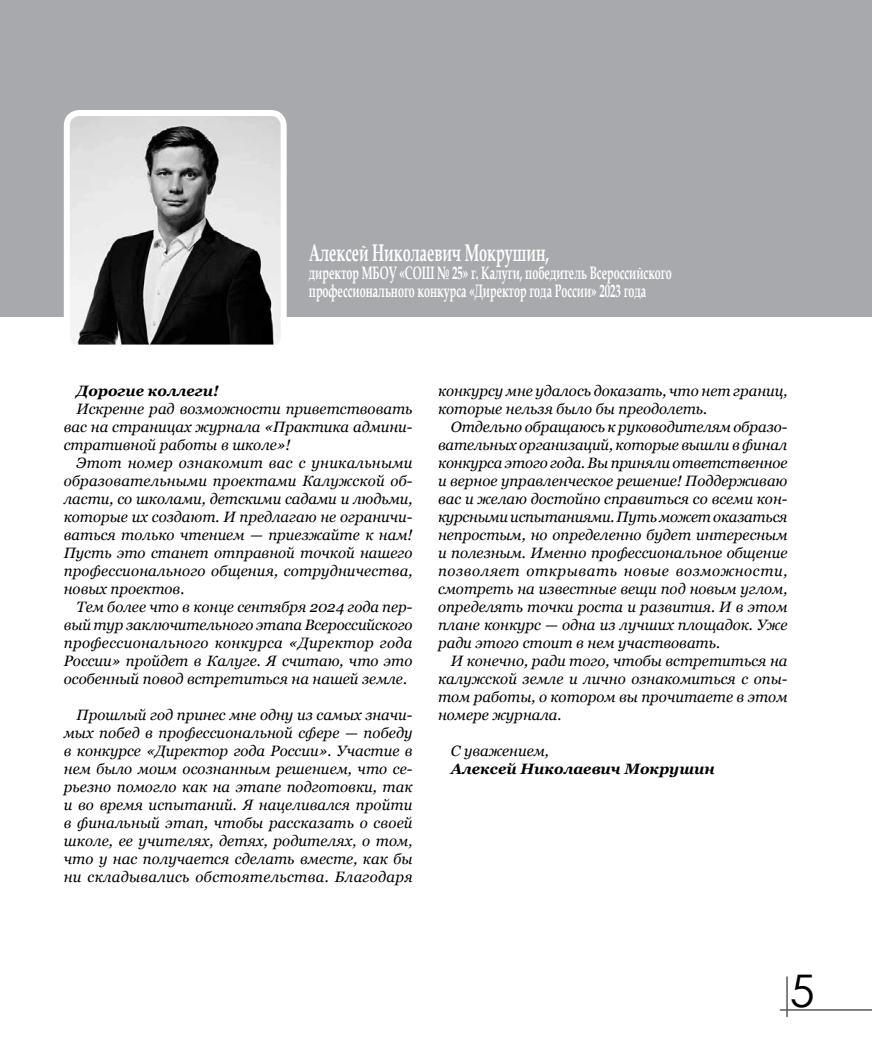
<style>
.page{position:relative;width:872px;height:1063px;background:#fff}
.page>*{position:absolute;margin:0;border:0;box-sizing:border-box;transform-origin:0 0}
.t1{font:45px "Century Gothic";color:#000}
.t2{font:700 24.15px "Book Antiqua";color:#fff;scale:.6 1}
.t3{font:700 18px/18px "Book Antiqua";color:#fff;scale:.6 1}
.t4{font:italic 15px/18px "Georgia";color:#000;text-align:justify}
.t5{font:italic 700 15px "Georgia";color:#000}
</style>
<div class="page">
<hr style="left:780px;top:1009px;width:92px;height:2px;background:#58595b">
<hr style="left:786px;top:977px;width:1px;height:40px;background:#58595b">
<div style="left:0;top:0;width:872px;height:316px;background:#a7a9ac"></div>
<img style="left:71px;top:117px;width:209px;height:228px">
<div style="left:64px;top:110px;width:223px;height:243px;border:6px solid #fff;border-radius:13px"></div>
<h2 class="t2" style="left:309px;top:236px;width:402px">Алексей Николаевич Мокрушин,</h2>
<p class="t3" style="left:309px;top:264px;width:606px">директор МБОУ «СОШ № 25» г. Калуги, победитель Всероссийского профессионального конкурса «Директор года России» 2023 года</p>
<p class="t5" style="left:77px;top:381px;width:144px">Дорогие коллеги!</p>
<p class="t4" style="left:64px;top:400px;width:350px;text-indent:13px">Искренне рад возможности приветствовать вас на страницах журнала «Практика админи&shy;стративной работы в школе»!</p>
<p class="t4" style="left:64px;top:454px;width:350px;text-indent:13px">Этот номер ознакомит вас с уникальными образовательными проектами Калужской об&shy;ласти, со школами, детскими садами и людьми, которые их создают. И предлагаю не ограничи&shy;ваться только чтением — приезжайте к нам!<br>Пусть это станет отправной точкой нашего профессионального общения, сотрудничества, новых проектов.</p>
<p class="t4" style="left:64px;top:598px;width:350px;text-indent:13px">Тем более что в конце сентября 2024 года пер&shy;вый тур заключительного этапа Всероссийского профессионального конкурса «Директор года России» пройдет в Калуге. Я считаю, что это особенный повод встретиться на нашей земле.</p>
<p class="t4" style="left:64px;top:706px;width:350px;text-indent:13px">Прошлый год принес мне одну из самых значи&shy;мых побед в профессиональной сфере — победу в конкурсе «Директор года России». Участие в нем было моим осознанным решением, что се&shy;рьезно помогло как на этапе подготовки, так и во время испытаний. Я нацеливался пройти в финальный этап, чтобы рассказать о своей школе, ее учителях, детях, родителях, о том, что у нас получается сделать вместе, как бы ни складывались обстоятельства. Благодаря</p>
<p class="t4" style="left:438px;top:382px;width:351px">конкурсу мне удалось доказать, что нет границ, которые нельзя было бы преодолеть.</p>
<p class="t4" style="left:438px;top:418px;width:351px;text-indent:13px">Отдельно обращаюсь к руководителям образо&shy;вательных организаций, которые вышли в финал конкурса этого года. Вы приняли ответственное и верное управленческое решение! Поддерживаю вас и желаю достойно справиться со всеми кон&shy;курсными испытаниями. Путь может оказаться непростым, но определенно будет интересным и полезным. Именно профессиональное общение позволяет открывать новые возможности, смотреть на известные вещи под новым углом, определять точки роста и развития. И в этом плане конкурс — одна из лучших площадок. Уже ради этого стоит в нем участвовать.</p>
<p class="t4" style="left:438px;top:652px;width:351px;text-indent:13px">И конечно, ради того, чтобы встретиться на калужской земле и лично ознакомиться с опы&shy;том работы, о котором вы прочитаете в этом номере журнала.</p>
<p class="t4" style="left:451px;top:742px;width:100px">С уважением,</p>
<p class="t5" style="left:451px;top:759px;width:265px">Алексей Николаевич Мокрушин</p>
<h1 class="t1" style="left:789px;top:959px;width:26px">5</h1>
</div>
